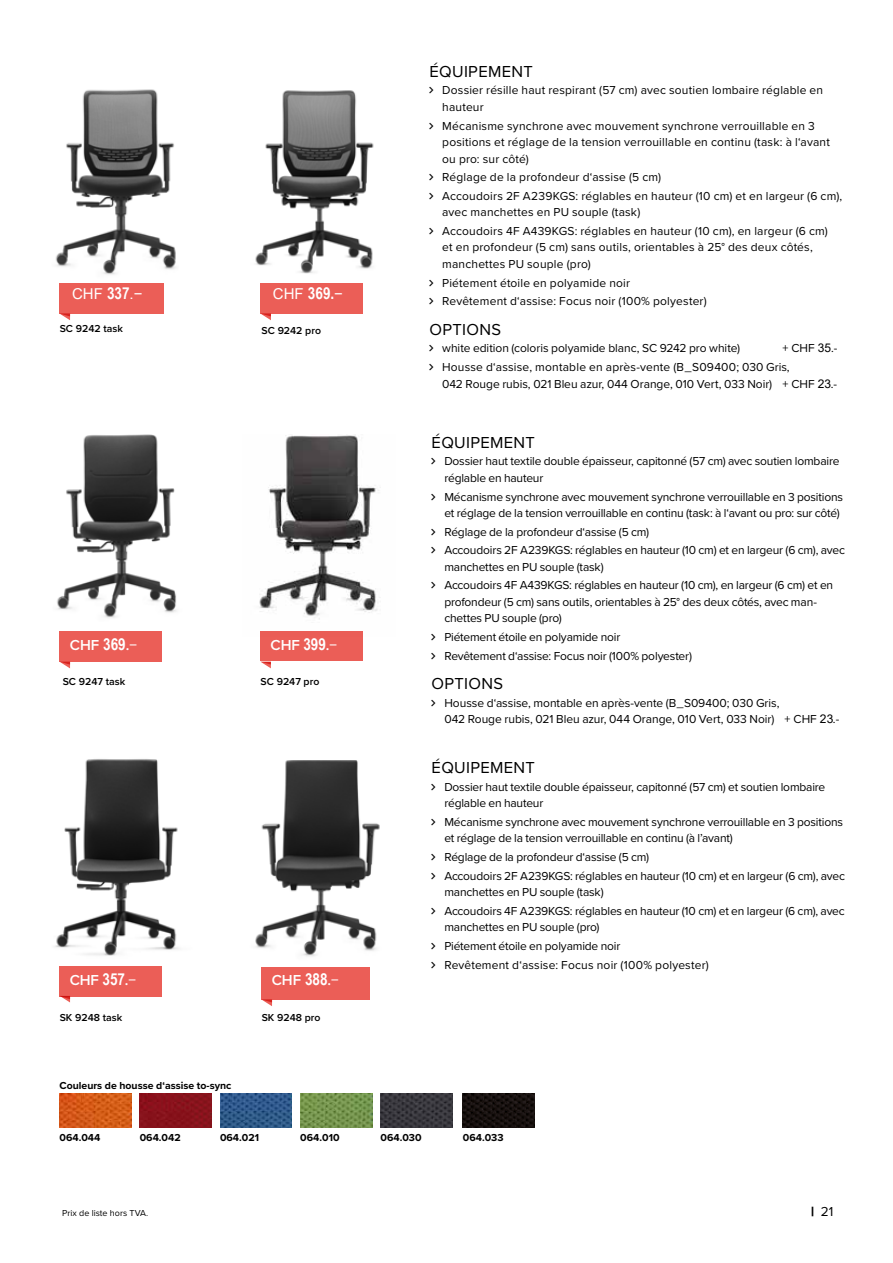
<style>
.page{position:relative;width:893px;height:1263px;background:#fff}
.page>*{position:absolute;margin:0;border:0;box-sizing:border-box;transform-origin:0 0}
.t1{font:16.5px "Proxima Nova";letter-spacing:.02em;color:#000}
.t2{font:600 15px "Proxima Nova";color:#fff}
.t3{font:15px "Arial";color:#fff}
.t4{font:13.5px "Proxima Nova";color:#000}
.t5{font:12px/18.6px "Proxima Nova";letter-spacing:-.01em;color:#000}
.t6{font:12px/16.5px "Proxima Nova";letter-spacing:.015em;color:#000}
.t7{font:700 10.5px "Proxima Nova";color:#000}
.t8{font:600 10.5px "Proxima Nova";color:#000}
.t9{font:9px "Proxima Nova";color:#000}
.s1{font-family:"Arial Narrow";font-weight:700;font-size:16.5px}
.s2{font-family:"Arial"}
.s3{font-weight:900}
</style>
<div class="page">
<img style="left:55px;top:89px;width:121px;height:196px">
<img style="left:54px;top:759px;width:125px;height:211px">
<img style="left:57px;top:434px;width:120px;height:184px">
<img style="left:255px;top:90px;width:119px;height:211px">
<img style="left:259px;top:435px;width:121px;height:201px">
<img style="left:255px;top:760px;width:125px;height:197px">
<img style="left:60px;top:1094px;width:71px;height:33px">
<img style="left:140px;top:1094px;width:72px;height:33px">
<img style="left:220px;top:1094px;width:72px;height:33px">
<img style="left:300px;top:1094px;width:72px;height:33px">
<img style="left:381px;top:1094px;width:71px;height:33px">
<img style="left:463px;top:1094px;width:72px;height:33px">
<div style="left:60px;top:283px;width:104px;height:31px;background:#eb5e57"></div>
<svg style="left:60px;top:314px;width:10px;height:6px"></svg>
<div style="left:261px;top:283px;width:102px;height:31px;background:#eb5e57"></div>
<svg style="left:261px;top:314px;width:10px;height:6px"></svg>
<div style="left:60px;top:631px;width:102px;height:31px;background:#eb5e57"></div>
<svg style="left:60px;top:662px;width:10px;height:6px"></svg>
<div style="left:261px;top:631px;width:102px;height:30px;background:#eb5e57"></div>
<svg style="left:261px;top:662px;width:10px;height:6px"></svg>
<div style="left:60px;top:966px;width:102px;height:30px;background:#eb5e57"></div>
<svg style="left:60px;top:996px;width:10px;height:6px"></svg>
<div style="left:262px;top:967px;width:108px;height:33px;background:#eb5e57"></div>
<svg style="left:262px;top:1000px;width:10px;height:6px"></svg>
<p class="t3" style="left:72px;top:285px;width:72px">CHF <span class="s1">337</span>.−</p>
<p class="t3" style="left:273px;top:285px;width:72px">CHF <span class="s1">369.</span>−</p>
<p class="t2" style="left:63px;top:292px;width:75px">CHF 1482.-</p>
<p class="t8" style="left:60px;top:321px;width:65px">SC 9242 task</p>
<p class="t8" style="left:262px;top:322px;width:61px">SC 9242 pro</p>
<p class="t2" style="left:70px;top:634px;width:69px">CHF <span class="s1">369</span>.−</p>
<p class="t2" style="left:271px;top:634px;width:68px">CHF <span class="s1">399</span>.−</p>
<p class="t8" style="left:63px;top:674px;width:64px">SC 9247 task</p>
<p class="t8" style="left:261px;top:674px;width:60px">SC 9247 pro</p>
<p class="t2" style="left:70px;top:968px;width:68px">CHF <span class="s1">357</span>.−</p>
<p class="t2" style="left:272px;top:969px;width:69px">CHF <span class="s1">388</span>.−</p>
<p class="t8" style="left:60px;top:1009px;width:64px">SK 9248 task</p>
<p class="t8" style="left:262px;top:1009px;width:60px">SK 9248 pro</p>
<p class="t7" style="left:60px;top:1077px;width:173px">Couleurs de housse d‘assise to-sync</p>
<h1 class="t1" style="left:429px;top:59px;width:105px">ÉQUIPEMENT</h1>
<p class="t6" style="left:442px;top:82px;width:382px">Dossier résille haut respirant (57 cm) avec soutien lombaire réglable en hauteur</p>
<p class="t6" style="left:442px;top:117px;width:389px">Mécanisme synchrone avec mouvement synchrone verrouillable en 3 positions et réglage de la tension verrouillable en continu (task: à l‘avant ou pro: sur côté)</p>
<p class="t6" style="left:442px;top:167px;width:401px;line-height:18.6px">Réglage de la profondeur d‘assise (5 cm)<br>Accoudoirs 2F A239KGS: réglables en hauteur (10 cm) et en largeur (6 cm),</p>
<p class="t6" style="left:442px;top:202px;width:387px;line-height:18.6px">avec manchettes en PU souple (task)<br>Accoudoirs 4F A439KGS: réglables en hauteur (10 cm), en largeur (6 cm)</p>
<p class="t6" style="left:442px;top:239px;width:372px">et en profondeur (5 cm) sans outils, orientables à 25° des deux côtés, manchettes PU souple (pro)</p>
<p class="t6" style="left:442px;top:273px;width:266px;line-height:18.6px">Piétement étoile en polyamide noir<br>Revêtement d‘assise: Focus noir (100% polyester)</p>
<h1 class="t1" style="left:429px;top:317px;width:73px">OPTIONS</h1>
<p class="t6" style="left:442px;top:358px;width:349px">Housse d‘assise, montable en après-vente (B_S09400; 030 Gris,</p>
<p class="t5" style="left:442px;top:338px;width:299px">white edition (coloris polyamide blanc, SC 9242 pro white)</p>
<p class="t5" style="left:782px;top:338px;width:57px">+ CHF <span class="s2">35</span>.-</p>
<p class="t5" style="left:442px;top:374px;width:396px">042 Rouge rubis, 021 Bleu azur, 044 Orange, 010 Vert, 033 Noir) + CHF <span class="s2">23</span>.-</p>
<h1 class="t1" style="left:432px;top:430px;width:105px">ÉQUIPEMENT</h1>
<p class="t5" style="left:444px;top:453px;width:397px;line-height:16.5px">Dossier haut textile double épaisseur, capitonné (57 cm) avec soutien lombaire réglable en hauteur</p>
<p class="t5" style="left:444px;top:488px;width:400px;line-height:16.5px">Mécanisme synchrone avec mouvement synchrone verrouillable en 3 positions et réglage de la tension verrouillable en continu (task: à l‘avant ou pro: sur côté)</p>
<p class="t5" style="left:444px;top:522px;width:402px">Réglage de la profondeur d‘assise (5 cm)<br>Accoudoirs 2F A239KGS: réglables en hauteur (10 cm) et en largeur (6 cm), avec</p>
<p class="t5" style="left:444px;top:557px;width:390px">manchettes en PU souple (task)<br>Accoudoirs 4F A439KGS: réglables en hauteur (10 cm), en largeur (6 cm) et en</p>
<p class="t5" style="left:444px;top:593px;width:374px;line-height:16.5px">profondeur (5 cm) sans outils, orientables à 25° des deux côtés, avec man&shy;chettes PU souple (pro)</p>
<p class="t5" style="left:444px;top:627px;width:249px">Piétement étoile en polyamide noir<br>Revêtement d‘assise: Focus noir (100% polyester)</p>
<h1 class="t1" style="left:432px;top:671px;width:73px">OPTIONS</h1>
<p class="t5" style="left:444px;top:693px;width:337px">Housse d‘assise, montable en après-vente (B_S09400; 030 Gris,</p>
<p class="t5" style="left:444px;top:709px;width:396px">042 Rouge rubis, 021 Bleu azur, 044 Orange, 010 Vert, 033 Noir) + CHF <span class="s2">23</span>.-</p>
<h1 class="t1" style="left:432px;top:755px;width:105px">ÉQUIPEMENT</h1>
<p class="t5" style="left:444px;top:778px;width:382px;line-height:16.5px">Dossier haut textile double épaisseur, capitonné (57 cm) et soutien lombaire réglable en hauteur</p>
<p class="t5" style="left:444px;top:813px;width:400px;line-height:16.5px">Mécanisme synchrone avec mouvement synchrone verrouillable en 3 positions et réglage de la tension verrouillable en continu (à l’avant)</p>
<p class="t5" style="left:444px;top:847px;width:402px">Réglage de la profondeur d‘assise (5 cm)<br>Accoudoirs 2F A239KGS: réglables en hauteur (10 cm) et en largeur (6 cm), avec</p>
<p class="t5" style="left:444px;top:882px;width:402px">manchettes en PU souple (task)<br>Accoudoirs 4F A239KGS: réglables en hauteur (10 cm) et en largeur (6 cm), avec</p>
<p class="t5" style="left:444px;top:917px;width:266px">manchettes en PU souple (pro)<br>Piétement étoile en polyamide noir<br>Revêtement d‘assise: Focus noir (100% polyester)</p>
<p class="t7" style="left:60px;top:1130px;width:42px">064.044</p>
<p class="t7" style="left:140px;top:1130px;width:42px">064.042</p>
<p class="t7" style="left:220px;top:1130px;width:40px">064.021</p>
<p class="t7" style="left:300px;top:1130px;width:41px">064.010</p>
<p class="t7" style="left:381px;top:1130px;width:43px">064.030</p>
<p class="t7" style="left:463px;top:1130px;width:42px">064.033</p>
<p class="t9" style="left:62px;top:1206px;width:87px">Prix de liste hors TVA.</p>
<p class="t4" style="left:811px;top:1201px;width:24px"><span class="s3">|</span> 21</p>
</div>
